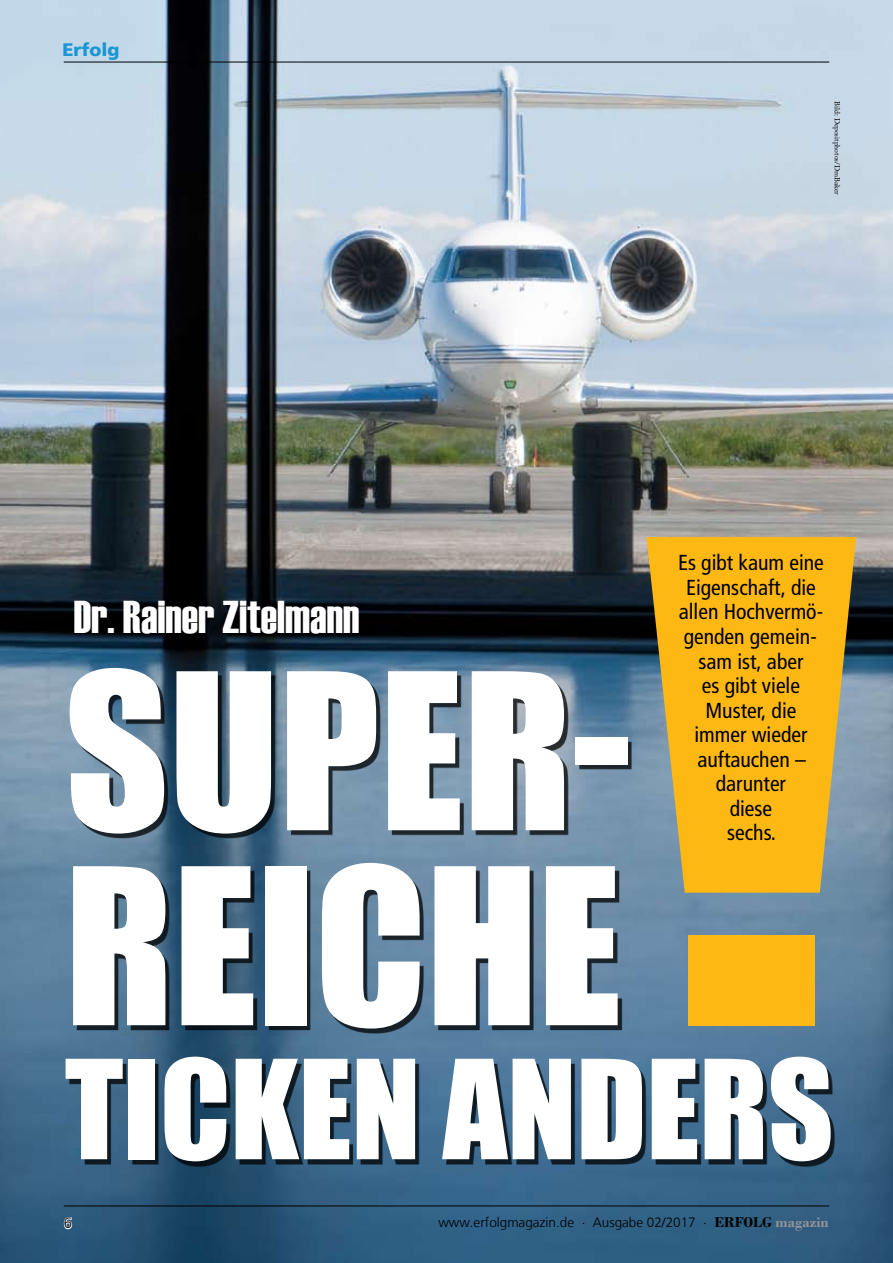
<style>
.page{position:relative;width:893px;height:1263px;background:#fff}
.page>*{position:absolute;margin:0;border:0;box-sizing:border-box;transform-origin:0 0}
.t1{font:201.15px/195px "Impact";color:#fff}
.t2{font:127.05px "Impact";color:#fff}
.t3{font:45.9px "Haettenschweiler";color:#fff}
.t4{font:condensed 21.6px/24.6px "Frutiger LT";color:#000;text-align:center}
.t5{font:900 18px "Frutiger LT";color:#1996d4}
.t6{font:300 13.5px "Frutiger LT";color:#000}
.t7{font:7.5px "Adobe Caslon Pro";color:#000}
.s1{font-family:"Bodoni";font-weight:700;font-size:15px}
.s2{font-family:"Bodoni";font-weight:700;font-size:15px;color:#939598}
</style>
<div class="page">
<img style="left:0;top:0;width:893px;height:1263px">
<div style="left:42px;top:598px;width:851px;height:625px;background:#000;opacity:.75"></div>
<svg style="left:646px;top:537px;width:210px;height:356px;background:#e2af2c"></svg>
<div style="left:688px;top:935px;width:126px;height:90px;background:#fdb813"></div>
<svg style="left:63px;top:1216px;width:10px;height:14px"></svg>
<hr style="left:64px;top:62px;width:765px;height:1px;background:#000">
<hr style="left:64px;top:1205px;width:765px;height:1px;background:#000">
<p class="t5" style="left:62px;top:39px;width:59px">Erfolg</p>
<p class="t7" style="left:842px;top:101px;width:95px;rotate:90deg">Bild: Depositphotos/DmBaker</p>
<p class="t4" style="left:678px;top:551px;width:147px">Es gibt kaum eine<br>Eigenschaft, die allen Hochvermö&shy;genden gemein&shy;sam ist, aber<br>es gibt viele<br>Muster, die immer wieder auftauchen – darunter<br>diese<br>sechs.</p>
<h3 class="t3" style="left:74px;top:585px;width:287px">Dr. Rainer Zitelmann</h3>
<h1 class="t1" style="left:65px;top:648px;width:567px">SUPER-<br>REICHE</h1>
<h2 class="t2" style="left:65px;top:1011px;width:764px">TICKEN ANDERS</h2>
<p class="t6" style="left:438px;top:1214px;width:392px">www.erfolgmagazin.de . Ausgabe 02/2017 . <span class="s1">Erfolg</span> <span class="s2">magazin</span></p>
</div>
